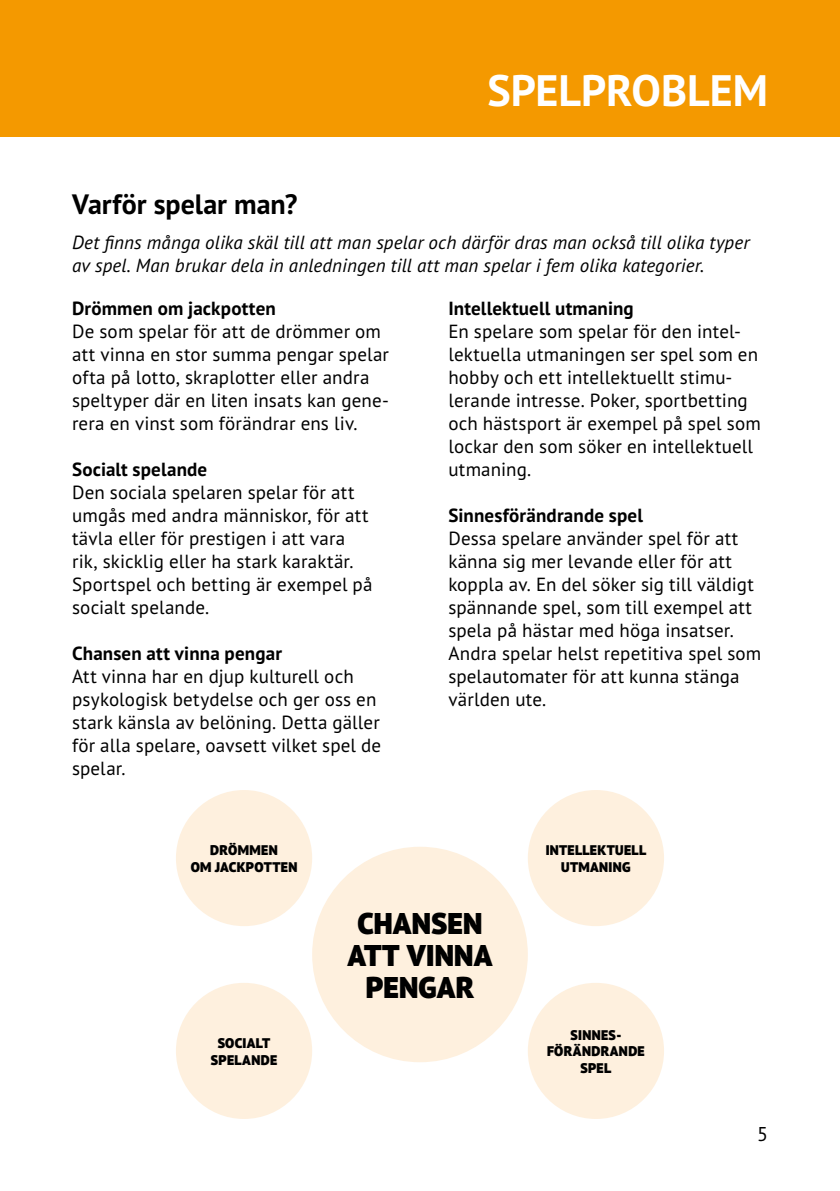
<style>
.page{position:relative;width:840px;height:1191px;background:#fff}
.page>*{position:absolute;margin:0;border:0;box-sizing:border-box;transform-origin:0 0}
.Rubrik_1{font:700 44px "PT Sans Pro";color:#fff}
.Sidnumrering_vänster{font:900 30px "PT Sans Pro";letter-spacing:.005em;color:#000}
.Rubrik_2{font:700 28px "PT Sans Pro";letter-spacing:-.005em;color:#000}
.t1{font:20px "PT Sans Pro";color:#000}
.Brödtext{font:19px/23px "PT Sans Pro";letter-spacing:.005em;color:#000}
.Ingress{font:italic 19px/23px "PT Sans Pro";letter-spacing:.005em;color:#000}
.Rubrik_3{font:700 19px "PT Sans Pro";letter-spacing:.01em;color:#000}
.Sidnumrering_vänster-2{font:900 14px/16.8px "PT Sans Pro";letter-spacing:.025em;color:#000;text-align:center}
</style>
<div class="page">
<div style="left:0;top:0;width:839px;height:136px;background:#f49900"></div>
<div style="left:312px;top:846px;width:215px;height:216px;background:#fef0de;border-radius:50%"></div>
<div style="left:176px;top:790px;width:136px;height:136px;background:#fef0de;border-radius:50%"></div>
<div style="left:527px;top:790px;width:136px;height:136px;background:#fef0de;border-radius:50%"></div>
<div style="left:527px;top:982px;width:136px;height:137px;background:#fef0de;border-radius:50%"></div>
<div style="left:176px;top:982px;width:136px;height:137px;background:#fef0de;border-radius:50%"></div>
<p class="Rubrik_1" style="left:487px;top:61px;width:282px">SPELPROBLEM</p>
<p class="Rubrik_2" style="left:72px;top:186px;width:227px">Varför spelar man?</p>
<p class="Ingress" style="left:72px;top:230px;width:678px">Det finns många olika skäl till att man spelar och därför dras man också till olika typer av spel. Man brukar dela in anledningen till att man spelar i fem olika kategorier.</p>
<p class="Rubrik_3" style="left:72px;top:295px;width:205px">Drömmen om jackpotten</p>
<p class="Brödtext" style="left:72px;top:319px;width:318px">De som spelar för att de drömmer om att vinna en stor summa pengar spelar ofta på lotto, skraplotter eller andra speltyper där en liten insats kan gene&shy;rera en vinst som förändrar ens liv.</p>
<p class="Rubrik_3" style="left:72px;top:456px;width:137px">Socialt spelande</p>
<p class="Brödtext" style="left:72px;top:480px;width:302px">Den sociala spelaren spelar för att umgås med andra människor, för att tävla eller för prestigen i att vara rik, skicklig eller ha stark karaktär.<br>Sportspel och betting är exempel på socialt spelande.</p>
<p class="Rubrik_3" style="left:72px;top:640px;width:211px">Chansen att vinna pengar</p>
<p class="Brödtext" style="left:72px;top:664px;width:310px">Att vinna har en djup kulturell och psykologisk betydelse och ger oss en stark känsla av belöning. Detta gäller för alla spelare, oavsett vilket spel de spelar.</p>
<p class="Rubrik_3" style="left:448px;top:295px;width:187px">Intellektuell utmaning</p>
<p class="Brödtext" style="left:448px;top:319px;width:314px">En spelare som spelar för den intel&shy;lektuella utmaningen ser spel som en hobby och ett intellektuellt stimu&shy;lerande intresse. Poker, sportbetting och hästsport är exempel på spel som lockar den som söker en intellektuell utmaning.</p>
<p class="Rubrik_3" style="left:448px;top:502px;width:196px">Sinnesförändrande spel</p>
<p class="Brödtext" style="left:448px;top:526px;width:314px">Dessa spelare använder spel för att känna sig mer levande eller för att koppla av. En del söker sig till väldigt spännande spel, som till exempel att spela på hästar med höga insatser.<br>Andra spelar helst repetitiva spel som spelautomater för att kunna stänga världen ute.</p>
<p class="Sidnumrering_vänster-2" style="left:210px;top:841px;width:69px">DRÖMMEN</p>
<p class="Sidnumrering_vänster-2" style="left:190px;top:858px;width:108px">OM JACKPOTTEN</p>
<p class="Sidnumrering_vänster-2" style="left:217px;top:1034px;width:54px">SOCIALT</p>
<p class="Sidnumrering_vänster-2" style="left:211px;top:1051px;width:68px">SPELANDE</p>
<p class="Sidnumrering_vänster" style="left:357px;top:903px;width:126px">CHANSEN</p>
<p class="Sidnumrering_vänster" style="left:347px;top:935px;width:146px">ATT VINNA</p>
<p class="Sidnumrering_vänster" style="left:366px;top:967px;width:109px">PENGAR</p>
<p class="Sidnumrering_vänster-2" style="left:545px;top:841px;width:102px">INTELLEKTUELL<br>UTMANING</p>
<p class="Sidnumrering_vänster-2" style="left:570px;top:1026px;width:53px">SINNES-</p>
<p class="Sidnumrering_vänster-2" style="left:547px;top:1042px;width:99px">FÖRÄNDRANDE</p>
<p class="Sidnumrering_vänster-2" style="left:580px;top:1059px;width:32px">SPEL</p>
<p class="t1" style="left:756px;top:1121px;width:12px">5</p>
</div>
